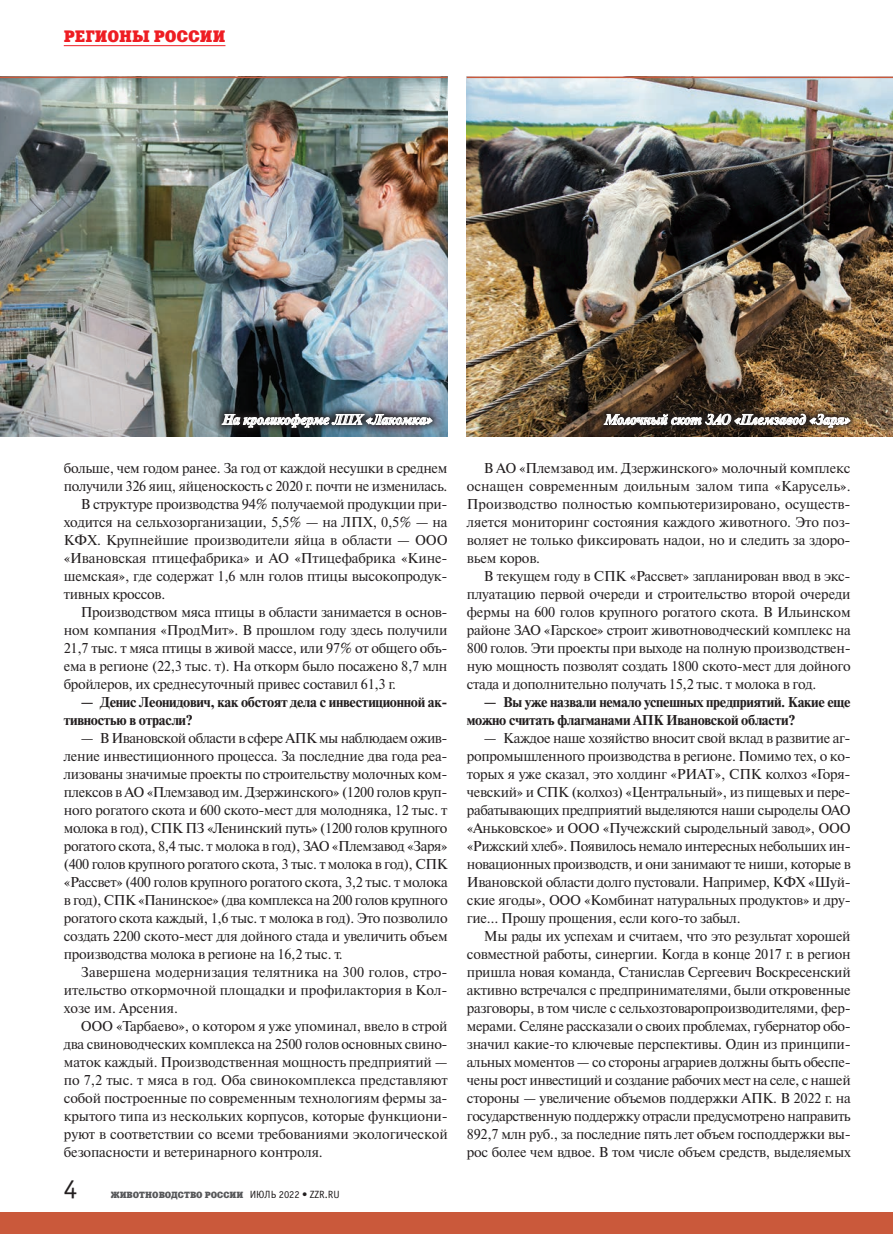
<style>
.page{position:relative;width:893px;height:1234px;background:#fff}
.page>*{position:absolute;margin:0;border:0;box-sizing:border-box;transform-origin:0 0}
.t1{font:27px "Officina Sans C";color:#231f20}
.t2{font:16.5px "Xenia C";letter-spacing:.01em;color:#ee1d23}
.t3{font:14.25px/18px "Newton C";letter-spacing:-.02em;color:#231f20;text-align:justify}
.t4{font:700 14.25px/18px "Newton C";letter-spacing:-.02em;color:#231f20}
.t5{font:italic 700 14.25px "Newton C";letter-spacing:-.01em;color:#fff}
.t6{font:9px "Xenia C";color:#57585a}
.s1{font-family:"Officina Sans C";font-size:10.5px;color:#231f20}
</style>
<div class="page">
<hr style="left:64px;top:45px;width:161px;height:1px;background:#ee1d23">
<img style="left:0;top:78px;width:448px;height:358px">
<img style="left:467px;top:78px;width:426px;height:358px">
<div style="left:0;top:1212px;width:893px;height:21px;background:#ca593b"></div>
<hr style="left:467px;top:77px;width:426px;height:1px;background:#ca593b">
<hr style="left:0;top:77px;width:448px;height:1px;background:#ca593b">
<svg style="left:213px;top:405px;width:228px;height:31px;background:#4e616c"></svg>
<svg style="left:222px;top:412px;width:211px;height:15px"></svg>
<svg style="left:595px;top:405px;width:264px;height:31px;background:#553f28"></svg>
<svg style="left:604px;top:411px;width:246px;height:19px;background:#6e655e"></svg>
<p class="t2" style="left:64px;top:26px;width:163px">РЕГИОНЫ РОССИИ</p>
<p class="t5" style="left:222px;top:412px;width:212px">На кроликоферме ЛПХ «Лакомка»</p>
<p class="t5" style="left:604px;top:412px;width:248px">Молочный скот ЗАО «Племзавод «Заря»</p>
<p class="t3" style="left:64px;top:459px;width:385px">больше, чем годом ранее. За год от каждой несушки в среднем</p>
<p class="t3" style="left:64px;top:477px;width:385px">получили 326 яиц, яйценоскость с 2020 г. почти не изменилась.</p>
<p class="t3" style="left:81px;top:495px;width:368px">В структуре производства 94% получаемой продукции при-</p>
<p class="t3" style="left:64px;top:513px;width:385px">ходится на сельхозорганизации, 5,5% — на ЛПХ, 0,5% — на</p>
<p class="t3" style="left:64px;top:531px;width:385px">КФХ. Крупнейшие производители яйца в области — ООО</p>
<p class="t3" style="left:64px;top:549px;width:385px">«Ивановская птицефабрика» и АО «Птицефабрика «Кине-</p>
<p class="t3" style="left:64px;top:567px;width:385px">шемская», где содержат 1,6 млн голов птицы высокопродук-</p>
<p class="t3" style="left:64px;top:585px;width:103px">тивных кроссов.</p>
<p class="t3" style="left:81px;top:603px;width:368px">Производством мяса птицы в области занимается в основ-</p>
<p class="t3" style="left:64px;top:621px;width:385px">ном компания «ПродМит». В прошлом году здесь получили</p>
<p class="t3" style="left:64px;top:639px;width:385px">21,7 тыс. т мяса птицы в живой массе, или 97% от общего объ-</p>
<p class="t3" style="left:64px;top:657px;width:385px">ема в регионе (22,3 тыс. т). На откорм было посажено 8,7 млн</p>
<p class="t3" style="left:64px;top:675px;width:334px">бройлеров, их среднесуточный привес составил 61,3 г.</p>
<p class="t4" style="left:64px;top:693px;width:385px;text-indent:17px">— Денис Леонидович, как обстоят дела с инвестиционной ак‑ тивностью в отрасли?</p>
<p class="t3" style="left:64px;top:729px;width:385px;text-indent:17px">— В Ивановской области в сфере АПК мы наблюдаем ожив&shy;ление инвестиционного процесса. За последние два года реа&shy;лизованы значимые проекты по строительству молочных ком&shy;плексов в АО «Племзавод им. Дзержинского» (1200 голов круп&shy;ного рогатого скота и 600 ското-мест для молодняка, 12 тыс. т молока в год), СПК ПЗ «Ленинский путь» (1200 голов крупного рогатого скота, 8,4 тыс. т молока в год), ЗАО «Племзавод «Заря» (400 голов крупного рогатого скота, 3 тыс. т молока в год), СПК «Рассвет» (400 голов крупного рогатого скота, 3,2 тыс. т молока в год), СПК «Панинское» (два комплекса на 200 голов крупного рогатого скота каждый, 1,6 тыс. т молока в год). Это позволило создать 2200 ското-мест для дойного стада и увеличить объем производства молока в регионе на 16,2 тыс. т.</p>
<p class="t3" style="left:64px;top:963px;width:385px;text-indent:17px">Завершена модернизация телятника на 300 голов, стро&shy;ительство откормочной площадки и профилактория в Кол&shy;хозе им. Арсения.</p>
<p class="t3" style="left:64px;top:1017px;width:385px;text-indent:17px">ООО «Тарбаево», о котором я уже упоминал, ввело в строй два свиноводческих комплекса на 2500 голов основных свино&shy;маток каждый. Производственная мощность предприятий — по 7,2 тыс. т мяса в год. Оба свинокомплекса представляют собой построенные по современным технологиям фермы за&shy;крытого типа из нескольких корпусов, которые функциони&shy;руют в соответствии со всеми требованиями экологической безопасности и ветеринарного контроля.</p>
<h1 class="t1" style="left:64px;top:1174px;width:15px">4</h1>
<p class="t6" style="left:111px;top:1188px;width:230px">ЖИВОТНОВОДСТВО РОССИИ <span class="s1">ИЮЛЬ 2022 • ZZR.RU</span></p>
<p class="t3" style="left:467px;top:459px;width:385px;text-indent:17px">В АО «Племзавод им. Дзержинского» молочный комплекс оснащен современным доильным залом типа «Карусель».<br>Производство полностью компьютеризировано, осуществ&shy;ляется мониторинг состояния каждого животного. Это поз&shy;воляет не только фиксировать надои, но и следить за здоро&shy;вьем коров.</p>
<p class="t3" style="left:467px;top:567px;width:385px;text-indent:17px">В текущем году в СПК «Рассвет» запланирован ввод в экс&shy;плуатацию первой очереди и строительство второй очереди фермы на 600 голов крупного рогатого скота. В Ильинском районе ЗАО «Гарское» строит животноводческий комплекс на 800 голов. Эти проекты при выходе на полную производствен&shy;ную мощность позволят создать 1800 ското-мест для дойного стада и дополнительно получать 15,2 тыс. т молока в год.</p>
<p class="t4" style="left:467px;top:692px;width:385px;text-indent:17px">— Вы уже назвали немало успешных предприятий. Какие еще можно считать флагманами АПК Ивановской области?</p>
<p class="t3" style="left:467px;top:729px;width:385px;text-indent:17px">— Каждое наше хозяйство вносит свой вклад в развитие аг&shy;ропромышленного производства в регионе. Помимо тех, о ко&shy;торых я уже сказал, это холдинг «РИАТ», СПК колхоз «Горя&shy;чевский» и СПК (колхоз) «Центральный», из пищевых и пере&shy;рабатывающих предприятий выделяются наши сыроделы ОАО «Аньковское» и ООО «Пучежский сыродельный завод», ООО «Рижский хлеб». Появилось немало интересных небольших ин&shy;новационных производств, и они занимают те ниши, которые в Ивановской области долго пустовали. Например, КФХ «Шуй&shy;ские ягоды», ООО «Комбинат натуральных продуктов» и дру&shy;гие… Прошу прощения, если кого‑то забыл.</p>
<p class="t3" style="left:467px;top:927px;width:385px;text-indent:17px">Мы рады их успехам и считаем, что это результат хорошей совместной работы, синергии. Когда в конце 2017 г. в регион пришла новая команда, Станислав Сергеевич Воскресенский активно встречался с предпринимателями, были откровенные разговоры, в том числе с сельхозтоваропроизводителями, фер&shy;мерами. Селяне рассказали о своих проблемах, губернатор обо&shy;значил какие‑то ключевые перспективы. Один из принципи&shy;альных моментов — со стороны аграриев должны быть обеспе&shy;чены рост инвестиций и создание рабочих мест на селе, с нашей стороны — увеличение объемов поддержки АПК. В 2022 г. на государственную поддержку отрасли предусмотрено направить 892,7 млн руб., за последние пять лет объем господдержки вы&shy;рос более чем вдвое. В том числе объем средств, выделяемых</p>
</div>
